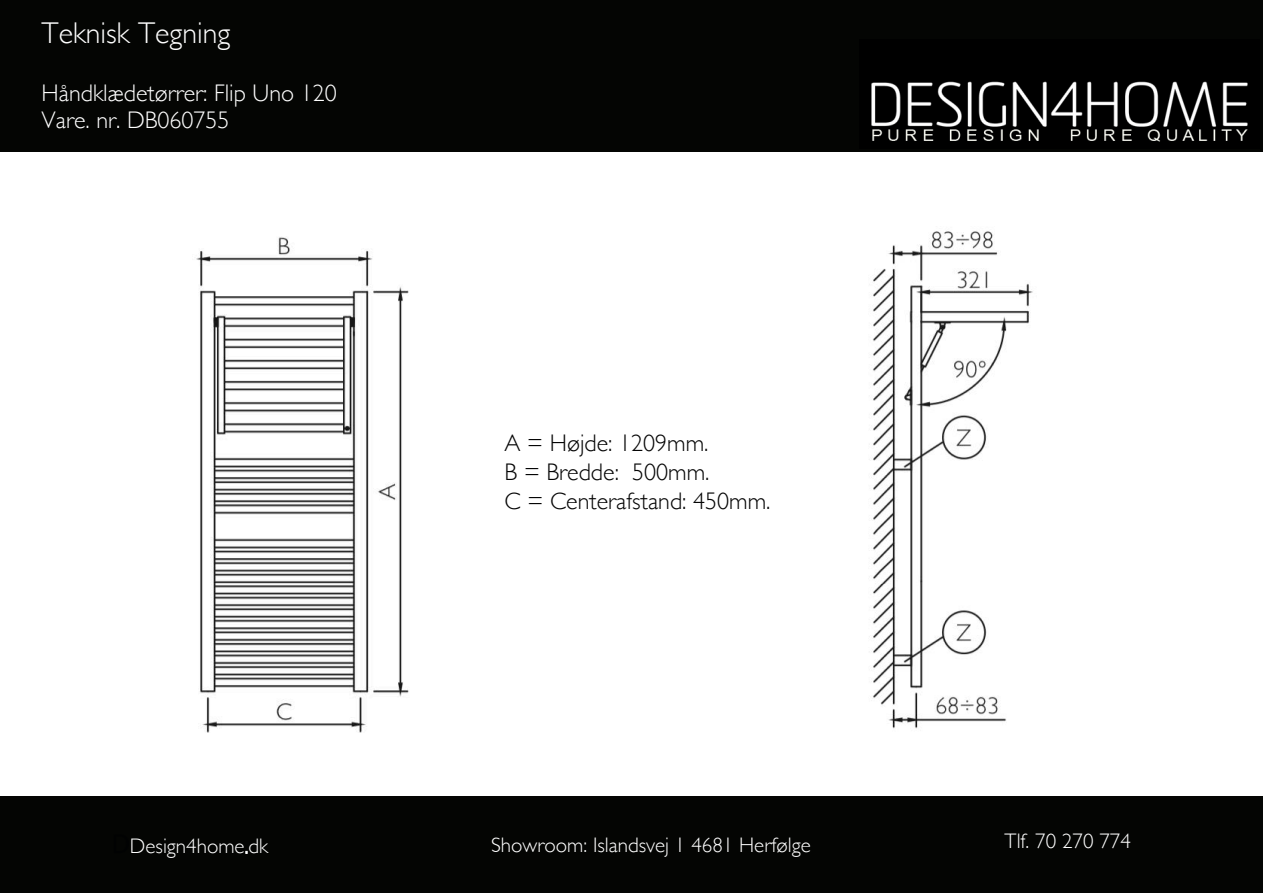
<style>
.page{position:relative;width:1263px;height:893px;background:#fff}
.page>*{position:absolute;margin:0;border:0;box-sizing:border-box;transform-origin:0 0}
.t1{font:300 30px "Gill Sans";color:#fff}
.t2{font:300 24px/28.8px "Gill Sans";color:#050505}
.t3{font:300 24px/27.8px "Gill Sans";color:#fff}
.t4{font:300 21px "Gill Sans";color:#fff}
.s1{font-family:"Myriad Pro";font-weight:400;font-size:27.3px;color:#010202}
</style>
<div class="page">
<div style="left:0;top:0;width:1263px;height:152px;background:#040503"></div>
<div style="left:0;top:796px;width:1263px;height:97px;background:#040503"></div>
<img style="left:871px;top:81px;width:377px;height:61px">
<img style="left:196px;top:237px;width:213px;height:496px">
<img style="left:873px;top:231px;width:160px;height:498px">
<h1 class="t1" style="left:42px;top:9px;width:190px">Teknisk Tegning</h1>
<p class="t3" style="left:42px;top:78px;width:297px">Håndklædetørrer: Flip Uno 120<br>Vare. nr. DB060755</p>
<p class="t2" style="left:505px;top:428px;width:267px">A = Højde: 1209mm.<br>B = Bredde: 500mm.<br>C = Centerafstand: 450mm.</p>
<p class="t4" style="left:112px;top:830px;width:158px"><span class="s1">D</span>Design4home.dk</p>
<p class="t4" style="left:491px;top:828px;width:321px">Showroom: Islandsvej 1 4681 Herfølge</p>
<p class="t4" style="left:1005px;top:825px;width:128px">Tlf. 70 270 774</p>
</div>
